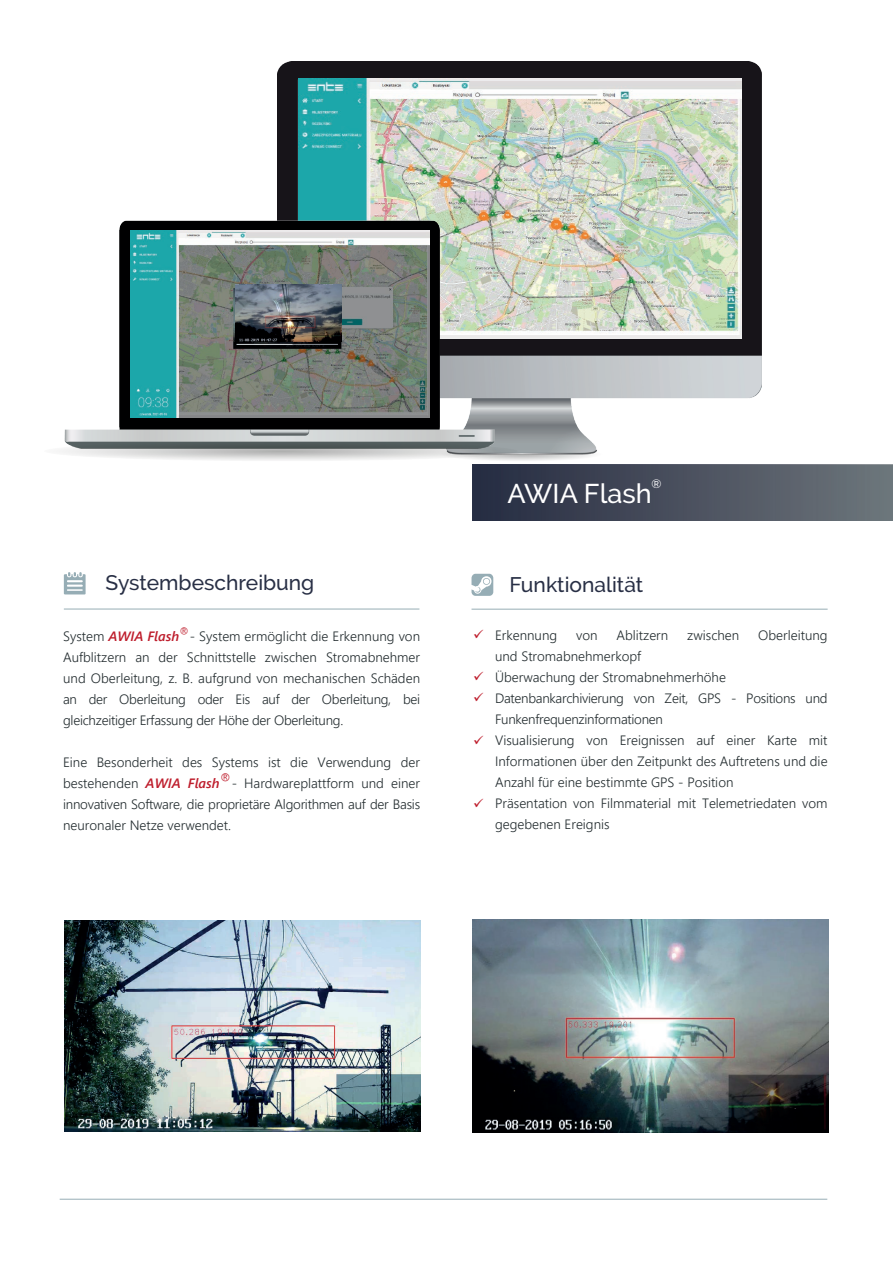
<style>
.page{position:relative;width:893px;height:1263px;background:#fff}
.page>*{position:absolute;margin:0;border:0;box-sizing:border-box;transform-origin:0 0}
.t1{font:500 27px "Raleway";color:#fff}
.t2{font:500 21px "Raleway";color:#282f45}
.t3{font:300 13.5px/21px "Segoe UI";color:#232c2f;text-align:justify}
.t4{font:500 12px "Raleway";color:#fff}
.s1{font-weight:600;font-style:italic;color:#be1d2c}
</style>
<div class="page">
<img style="left:278px;top:61px;width:483px;height:404px">
<img style="left:299px;top:78px;width:443px;height:261px">
<div style="left:473px;top:465px;width:420px;height:55px;background:linear-gradient(to right,#252b41,#6e767b)"></div>
<svg style="left:64px;top:572px;width:22px;height:22px"></svg>
<svg style="left:471px;top:574px;width:22px;height:22px"></svg>
<hr style="left:64px;top:609px;width:355px;height:1px;background:#96adb5">
<hr style="left:471px;top:609px;width:357px;height:1px;background:#96adb5">
<hr style="left:60px;top:1199px;width:767px;height:1px;background:#96adb5">
<img style="left:65px;top:921px;width:355px;height:210px">
<img style="left:59px;top:190px;width:466px;height:280px">
<img style="left:130px;top:231px;width:299px;height:187px">
<img style="left:235px;top:285px;width:107px;height:56px">
<img style="left:472px;top:920px;width:356px;height:212px">
<h1 class="t1" style="left:508px;top:477px;width:145px">AWIA Flash</h1>
<p class="t4" style="left:652px;top:476px;width:12px">®</p>
<h2 class="t2" style="left:106px;top:571px;width:210px">Systembeschreibung</h2>
<h2 class="t2" style="left:509px;top:573px;width:135px">Funktionalität</h2>
<p class="t3" style="left:63px;top:624px;width:359px">System <span class="s1">AWIA Flash</span><sup>®</sup>- System ermöglicht die Erkennung von Aufblitzern an der Schnittstelle zwischen Stromabnehmer und Oberleitung, z. B. aufgrund von mechanischen Schäden an der Oberleitung oder Eis auf der Oberleitung, bei gleichzeitiger Erfassung der Höhe der Oberleitung.</p>
<p class="t3" style="left:63px;top:750px;width:358px">Eine Besonderheit des Systems ist die Verwendung der bestehenden <span class="s1">AWIA Flash</span><sup>®</sup>- Hardwareplattform und einer innovativen Software, die proprietäre Algorithmen auf der Basis neuronaler Netze verwendet.</p>
<p class="t3" style="left:495px;top:623px;width:64px">Erkennung</p>
<p class="t3" style="left:576px;top:623px;width:23px">von</p>
<p class="t3" style="left:616px;top:623px;width:53px">Ablitzern</p>
<p class="t3" style="left:687px;top:623px;width:54px">zwischen</p>
<p class="t3" style="left:758px;top:623px;width:71px">Oberleitung</p>
<p class="t3" style="left:495px;top:644px;width:334px;text-align:left">und Stromabnehmerkopf<br>Überwachung der Stromabnehmerhöhe Datenbankarchivierung von Zeit, GPS - Positions und Funkenfrequenzinformationen<br>Visualisierung von Ereignissen auf einer Karte mit Informationen über den Zeitpunkt des Auftretens und die Anzahl für eine bestimmte GPS - Position<br>Präsentation von Filmmaterial mit Telemetriedaten vom gegebenen Ereignis</p>
</div>
